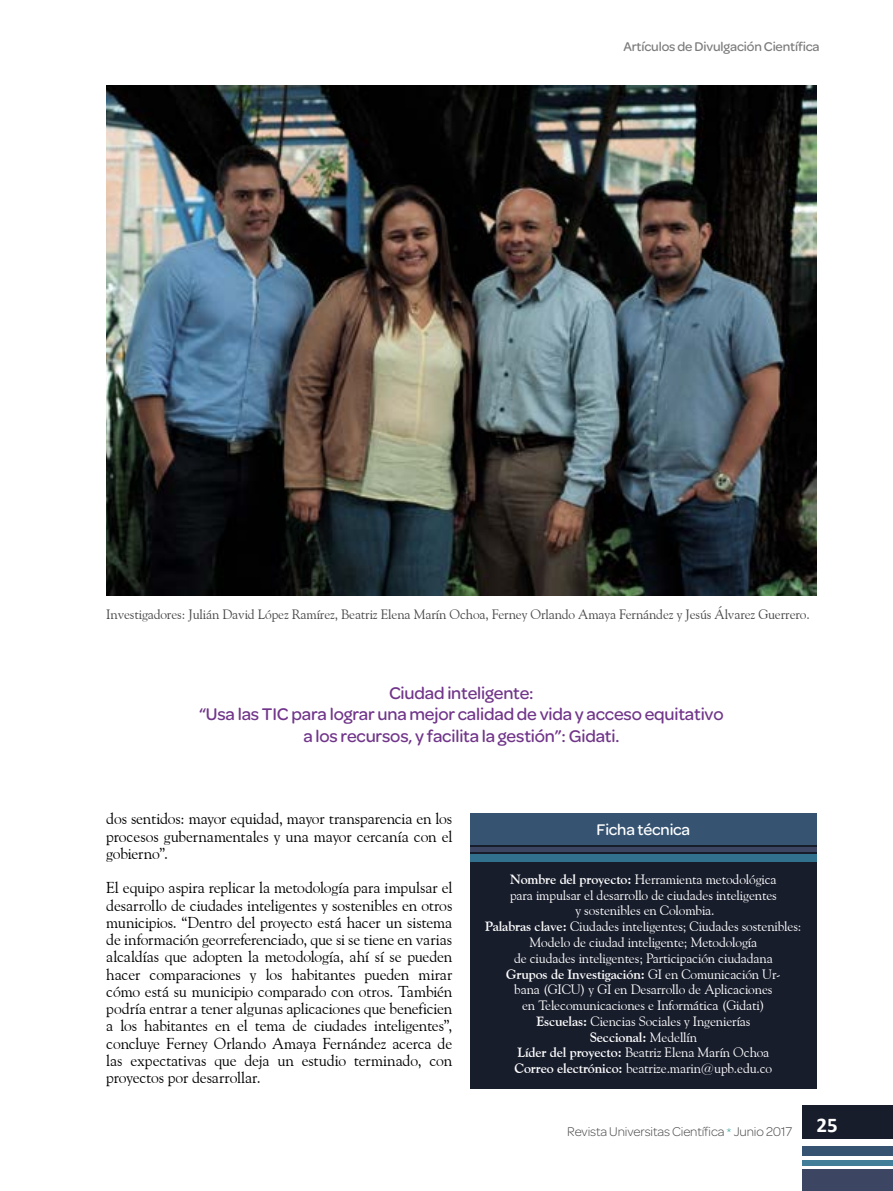
<style>
.page{position:relative;width:893px;height:1191px;background:#fff}
.page>*{position:absolute;margin:0;border:0;box-sizing:border-box;transform-origin:0 0}
.t1{font:500 18px/21.6px "Omnes";letter-spacing:-.01em;color:#71368a;text-align:center}
.t2{font:500 16.5px "Omnes";letter-spacing:-.01em;color:#fff}
.t3{font:15.75px/17.2px "Goudy Old Style BT";letter-spacing:-.015em;color:#000;text-align:justify}
.t4{font:13.5px/15.8px "Goudy Old Style BT";letter-spacing:-.01em;color:#fff;text-align:center}
.t5{font:13.5px "Goudy Old Style BT";letter-spacing:-.01em;color:#464646}
.t6{font:300 13.5px "Omnes";letter-spacing:-.01em;color:#464646}
.t7{font:500 13.5px "Omnes";letter-spacing:-.01em;color:#7c7c7c}
.s1{font-weight:700}
.s2{color:#44a9a3}
</style>
<div class="page">
<div style="left:802px;top:1146px;width:91px;height:10px;background:#365472"></div>
<div style="left:802px;top:1169px;width:91px;height:22px;background:#3c4663"></div>
<div style="left:802px;top:1160px;width:91px;height:5px;background:#437e98"></div>
<div style="left:802px;top:1105px;width:91px;height:34px;background:#181d2c"></div>
<div style="left:470px;top:830px;width:346px;height:259px;background:#181d2c"></div>
<div style="left:470px;top:854px;width:346px;height:7px;background:#32718d"></div>
<div style="left:470px;top:813px;width:346px;height:31px;background:#365472"></div>
<hr style="left:470px;top:847px;width:346px;height:4px;background:#3c4663">
<img style="left:106px;top:85px;width:710px;height:510px">
<p class="t7" style="left:623px;top:39px;width:198px">Artículos de Divulgación Científica</p>
<p class="t5" style="left:106px;top:605px;width:705px">Investigadores: Julián David López Ramírez, Beatriz Elena Marín Ochoa, Ferney Orlando Amaya Fernández y Jesús Álvarez Guerrero.</p>
<p class="t1" style="left:199px;top:682px;width:526px">Ciudad inteligente:<br>“Usa las TIC para lograr una mejor calidad de vida y acceso equitativo a los recursos, y facilita la gestión”: Gidati.</p>
<p class="t3" style="left:106px;top:810px;width:348px">dos sentidos: mayor equidad, mayor transparencia en los procesos gubernamentales y una mayor cercanía con el gobierno”.</p>
<p class="t3" style="left:106px;top:879px;width:348px">El equipo aspira replicar la metodología para impulsar el desarrollo de ciudades inteligentes y sostenibles en otros municipios. “Dentro del proyecto está hacer un sistema de información georreferenciado, que si se tiene en varias alcaldías que adopten la metodología, ahí sí se pueden hacer comparaciones y los habitantes pueden mirar cómo está su municipio comparado con otros. También podría entrar a tener algunas aplicaciones que beneficien a los habitantes en el tema de ciudades inteligentes”, concluye Ferney Orlando Amaya Fernández acerca de las expectativas que deja un estudio terminado, con proyectos por desarrollar.</p>
<p class="t2" style="left:596px;top:820px;width:95px">Ficha técnica</p>
<p class="t4" style="left:485px;top:871px;width:318px"><span class="s1">Nombre del proyecto:</span> Herramienta metodológica<br>para impulsar el desarrollo de ciudades inteligentes<br>y sostenibles en Colombia.<br><span class="s1">Palabras clave:</span> Ciudades inteligentes; Ciudades sostenibles:<br>Modelo de ciudad inteligente; Metodología<br>de ciudades inteligentes; Participación ciudadana<br><span class="s1">Grupos de Investigación:</span> GI en Comunicación Ur-<br>bana (GICU) y GI en Desarrollo de Aplicaciones<br>en Telecomunicaciones e Informática (Gidati)<br><span class="s1">Escuelas:</span> Ciencias Sociales y Ingenierías<br><span class="s1">Seccional:</span> Medellín<br><span class="s1">Líder del proyecto:</span> Beatriz Elena Marín Ochoa<br><span class="s1">Correo electrónico:</span> beatrize.marin@upb.edu.co</p>
<p class="t6" style="left:567px;top:1123px;width:272px">Revista Universitas Científica <span class="s2">*</span> Junio 2017 <sup>25</sup></p>
</div>
